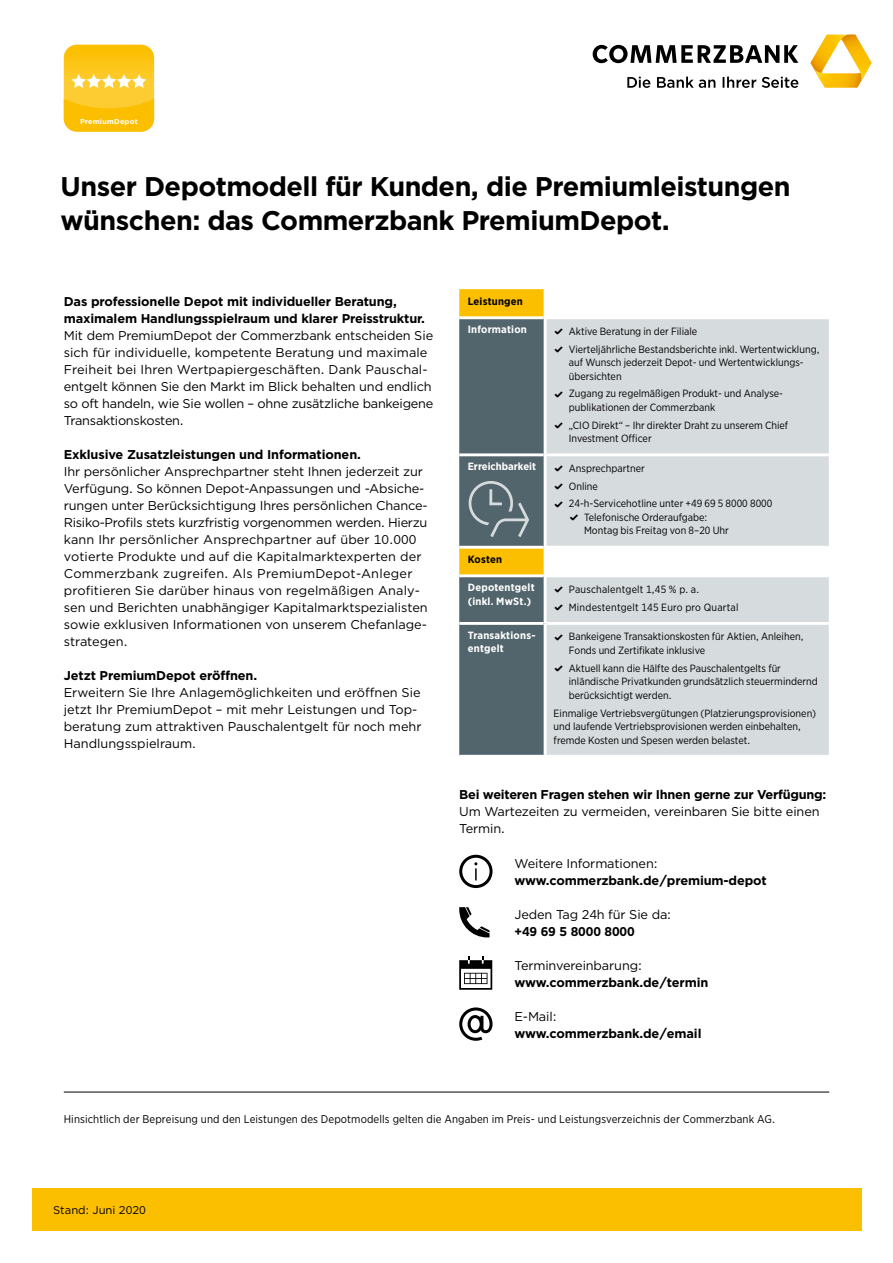
<style>
.page{position:relative;width:893px;height:1263px;background:#fff}
.page>*{position:absolute;margin:0;border:0;box-sizing:border-box;transform-origin:0 0}
.t1{font:700 27px/34px "Gotham";letter-spacing:-.02em;color:#000}
.t2{font:12.75px/17px "Gotham";letter-spacing:-.01em;color:#000}
.t3{font:700 12.75px/17px "Gotham";letter-spacing:-.01em;color:#000}
.t4{font:11.25px "Gotham Narrow";letter-spacing:.01em;color:#000}
.t5{font:11.25px "Gotham";color:#000}
.t6{font:10.5px/13.5px "Gotham Narrow";color:#000}
.t7{font:700 10.5px/13.5px "Gotham Narrow";letter-spacing:.02em;color:#fff;scale:1.04 1}
.t8{font:10.5px/17.7px "Gotham Narrow";letter-spacing:.02em;color:#000}
.t9{font:700 10.5px "Gotham Narrow";letter-spacing:.02em;color:#000;scale:1.04 1}
.t10{font:700 10.5px "Gotham Narrow";color:#fff;scale:1.04 1}
.t11{font:700 7.2px "Gotham";letter-spacing:.03em;color:#fff}
</style>
<div class="page">
<svg style="left:593px;top:45px;width:205px;height:18px"></svg>
<svg style="left:810px;top:35px;width:62px;height:53px"></svg>
<svg style="left:627px;top:77px;width:171px;height:11px"></svg>
<div style="left:32px;top:1188px;width:829px;height:43px;background:#fcbf00"></div>
<hr style="left:64px;top:1092px;width:765px;height:1px;background:#000">
<svg style="left:547px;top:319px;width:282px;height:436px;background:#d8dddf"></svg>
<hr style="left:547px;top:453px;width:282px;height:3px;background:#fff">
<hr style="left:547px;top:546px;width:282px;height:3px;background:#fff">
<hr style="left:547px;top:574px;width:282px;height:3px;background:#fff">
<hr style="left:547px;top:622px;width:282px;height:3px;background:#fff">
<img style="left:64px;top:45px;width:90px;height:53px">
<svg style="left:64px;top:98px;width:90px;height:34px;background:#fcc311"></svg>
<svg style="left:71px;top:74px;width:75px;height:14px"></svg>
<svg style="left:459px;top:289px;width:86px;height:467px;background:#6f7768"></svg>
<svg style="left:459px;top:1007px;width:34px;height:34px"></svg>
<svg style="left:459px;top:907px;width:30px;height:30px"></svg>
<svg style="left:459px;top:957px;width:33px;height:33px"></svg>
<div style="left:459px;top:855px;width:34px;height:33px;border:3px solid #000;border-radius:50%"></div>
<svg style="left:474px;top:862px;width:3px;height:18px"></svg>
<svg style="left:555px;top:329px;width:8px;height:6px"></svg>
<svg style="left:555px;top:346px;width:8px;height:6px"></svg>
<svg style="left:555px;top:391px;width:8px;height:6px"></svg>
<svg style="left:555px;top:422px;width:8px;height:6px"></svg>
<svg style="left:555px;top:466px;width:8px;height:6px"></svg>
<svg style="left:555px;top:484px;width:8px;height:5px"></svg>
<svg style="left:555px;top:501px;width:8px;height:6px"></svg>
<svg style="left:570px;top:515px;width:8px;height:6px"></svg>
<svg style="left:555px;top:587px;width:8px;height:6px"></svg>
<svg style="left:555px;top:604px;width:8px;height:6px"></svg>
<svg style="left:555px;top:634px;width:8px;height:6px"></svg>
<svg style="left:555px;top:666px;width:8px;height:5px"></svg>
<p class="t11" style="left:80px;top:117px;width:59px">PremiumDepot</p>
<h1 class="t1" style="left:61px;top:169px;width:731px">Unser Depotmodell für Kunden, die Premiumleistungen wünschen: das Commerzbank PremiumDepot.</h1>
<p class="t3" style="left:64px;top:293px;width:363px">Das professionelle Depot mit individueller Beratung, maximalem Handlungsspielraum und klarer Preisstruktur.</p>
<p class="t2" style="left:64px;top:327px;width:371px">Mit dem PremiumDepot der Commerzbank entscheiden Sie sich für individuelle, kompetente Beratung und maximale Freiheit bei Ihren Wertpapiergeschäften. Dank Pauschal&shy;entgelt können Sie den Markt im Blick behalten und endlich so oft handeln, wie Sie wollen – ohne zusätzliche bankeigene Transaktionskosten.</p>
<p class="t3" style="left:64px;top:446px;width:299px">Exklusive Zusatzleistungen und Informationen.</p>
<p class="t2" style="left:64px;top:463px;width:365px">Ihr persönlicher Ansprechpartner steht Ihnen jederzeit zur Verfügung. So können Depot-Anpassungen und -Absiche&shy;rungen unter Berücksichtigung Ihres persönlichen Chance-Risiko-Profils stets kurzfristig vorgenommen werden. Hierzu kann Ihr persönlicher Ansprechpartner auf über 10.000 votierte Produkte und auf die Kapitalmarktexperten der Commerzbank zugreifen. Als PremiumDepot-Anleger profitieren Sie darüber hinaus von regelmäßigen Analy&shy;sen und Berichten unabhängiger Kapitalmarktspezialisten sowie exklusiven Informationen von unserem Chefanlage&shy;strategen.</p>
<p class="t3" style="left:64px;top:667px;width:195px">Jetzt PremiumDepot eröffnen.</p>
<p class="t2" style="left:64px;top:684px;width:359px">Erweitern Sie Ihre Anlagemöglichkeiten und eröffnen Sie jetzt Ihr PremiumDepot – mit mehr Leistungen und Top&shy;beratung zum attraktiven Pauschalentgelt für noch mehr Handlungsspielraum.</p>
<p class="t9" style="left:468px;top:294px;width:55px">Leistungen</p>
<p class="t7" style="left:468px;top:323px;width:58px">Information</p>
<p class="t6" style="left:569px;top:322px;width:252px;line-height:17.7px">Aktive Beratung in der Filiale<br>Vierteljährliche Bestandsberichte inkl. Wertentwicklung,</p>
<p class="t6" style="left:569px;top:355px;width:236px">auf Wunsch jederzeit Depot- und Wertentwicklungs&shy;übersichten</p>
<p class="t6" style="left:569px;top:387px;width:216px">Zugang zu regelmäßigen Produkt- und Analyse&shy;publikationen der Commerzbank</p>
<p class="t6" style="left:569px;top:418px;width:221px">„CIO Direkt“ – Ihr direkter Draht zu unserem Chief<br>Investment Officer</p>
<p class="t10" style="left:468px;top:460px;width:67px">Erreichbarkeit</p>
<p class="t6" style="left:569px;top:459px;width:205px;line-height:17.7px">Ansprechpartner<br>Online<br>24-h-Servicehotline unter +49 69 5 8000 8000</p>
<p class="t6" style="left:584px;top:510px;width:146px">Telefonische Orderaufgabe:<br>Montag bis Freitag von 8–20 Uhr</p>
<p class="t9" style="left:468px;top:552px;width:35px">Kosten</p>
<p class="t7" style="left:468px;top:581px;width:66px">Depotentgelt (inkl. MwSt.)</p>
<p class="t8" style="left:569px;top:580px;width:171px">Pauschalentgelt 1,45 % p. a.<br>Mindestentgelt 145 Euro pro Quartal</p>
<p class="t7" style="left:468px;top:628px;width:67px">Transaktions&shy;entgelt</p>
<p class="t6" style="left:569px;top:630px;width:236px">Bankeigene Transaktionskosten für Aktien, Anleihen,<br>Fonds und Zertifikate inklusive</p>
<p class="t6" style="left:569px;top:661px;width:250px">Aktuell kann die Hälfte des Pauschalentgelts für inländische Privatkunden grundsätzlich steuermindernd berücksichtigt werden.</p>
<p class="t6" style="left:554px;top:706px;width:264px">Einmalige Vertriebsvergütungen (Platzierungsprovisionen) und laufende Vertriebsprovisionen werden einbehalten, fremde Kosten und Spesen werden belastet.</p>
<p class="t3" style="left:459px;top:786px;width:369px">Bei weiteren Fragen stehen wir Ihnen gerne zur Verfügung:</p>
<p class="t2" style="left:459px;top:803px;width:362px">Um Wartezeiten zu vermeiden, vereinbaren Sie bitte einen<br>Termin.</p>
<p class="t2" style="left:514px;top:854px;width:145px">Weitere Informationen:</p>
<p class="t3" style="left:514px;top:871px;width:254px">www.commerzbank.de/premium-depot</p>
<p class="t2" style="left:514px;top:905px;width:158px">Jeden Tag 24h für Sie da:</p>
<p class="t3" style="left:514px;top:922px;width:122px">+49 69 5 8000 8000</p>
<p class="t2" style="left:514px;top:956px;width:129px">Terminvereinbarung:</p>
<p class="t3" style="left:514px;top:973px;width:195px">www.commerzbank.de/termin</p>
<p class="t2" style="left:514px;top:1007px;width:43px">E-Mail:</p>
<p class="t3" style="left:514px;top:1024px;width:188px">www.commerzbank.de/email</p>
<p class="t4" style="left:64px;top:1112px;width:713px">Hinsichtlich der Bepreisung und den Leistungen des Depotmodells gelten die Angaben im Preis- und Leistungsverzeichnis der Commerzbank AG.</p>
<p class="t5" style="left:53px;top:1202px;width:94px">Stand: Juni 2020</p>
</div>
